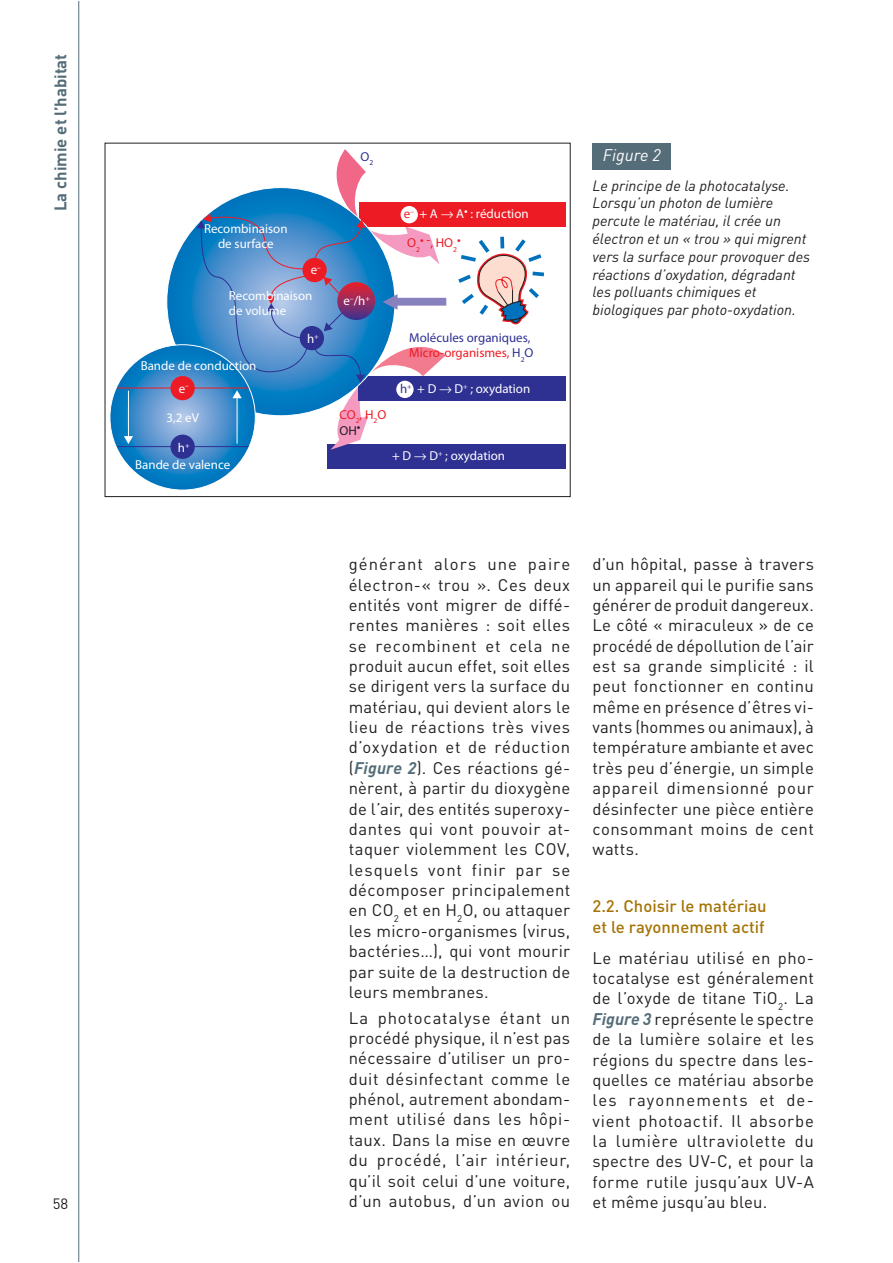
<style>
.page{position:relative;width:893px;height:1263px;background:#fff}
.page>*{position:absolute;margin:0;border:0;box-sizing:border-box;transform-origin:0 0}
.t1{font:16.65px/20.4px "DIN";letter-spacing:.015em;color:#231f20;text-align:justify}
.t2{font:500 16.65px/20.4px "DIN";color:#a57406}
.t3{font:700 16.65px "DIN";color:#556d79}
.t4{font:italic 16.65px "DIN";color:#fff}
.t5{font:italic 14.85px/17.9px "DIN";color:#231f20}
.t6{font:14.85px "DIN";color:#231f20}
.t7{font:12.9px/15.6px "Myriad Pro";color:#fff;text-align:center}
.t8{font:12.9px/15.6px "Myriad Pro";color:#2e3092}
.t9{font:12.9px/15.6px "Myriad Pro";color:#ed1c24}
.s1{color:#ed1c24}
.s2{color:#231f20}
.s3{color:#2e3092}
.s4{font-weight:700;font-style:italic;color:#556d79}
</style>
<div class="page">
<svg style="left:78px;top:1px;width:1px;height:1260px"></svg>
<div style="left:327px;top:444px;width:239px;height:25px;background:#2e3092"></div>
<div style="left:360px;top:202px;width:206px;height:25px;background:#ed1c24"></div>
<div style="left:358px;top:377px;width:208px;height:24px;background:#2e3092"></div>
<svg style="left:167px;top:188px;width:228px;height:228px;background:#077bc1"></svg>
<svg style="left:110px;top:345px;width:145px;height:145px;background:#368bc9"></svg>
<hr style="left:117px;top:388px;width:131px;height:1px;background:#ed1c24">
<hr style="left:117px;top:446px;width:131px;height:1px;background:#2e3092">
<svg style="left:458px;top:236px;width:86px;height:89px"></svg>
<div style="left:170px;top:435px;width:25px;height:24px;background:#2e3092;border-radius:50%"></div>
<div style="left:170px;top:376px;width:25px;height:24px;background:#ed1c24;border-radius:50%"></div>
<hr style="left:128px;top:391px;width:1px;height:46px;background:#fff">
<svg style="left:124px;top:436px;width:9px;height:8px"></svg>
<svg style="left:197px;top:149px;width:249px;height:301px"></svg>
<div style="left:592px;top:143px;width:79px;height:26px;background:#556d79"></div>
<p class="t3" style="left:54px;top:211px;width:159px;rotate:-90deg">La chimie et l’habitat</p>
<p class="t6" style="left:53px;top:1198px;width:17px">58</p>
<p class="t7" style="left:204px;top:221px;width:85px">Recombinaison de surface</p>
<p class="t7" style="left:311px;top:263px;width:12px">e<sup>–</sup></p>
<p class="t7" style="left:229px;top:289px;width:85px;text-align:left">Recombinaison de volume</p>
<p class="t7" style="left:141px;top:359px;width:117px">Bande de conduction</p>
<p class="t7" style="left:179px;top:381px;width:12px">e<sup>–</sup></p>
<p class="t7" style="left:166px;top:411px;width:34px">3,2 eV</p>
<p class="t7" style="left:178px;top:441px;width:13px">h<sup>+</sup></p>
<p class="t7" style="left:135px;top:458px;width:96px">Bande de valence</p>
<p class="t7" style="left:307px;top:332px;width:13px">h<sup>+</sup></p>
<p class="t8" style="left:360px;top:149px;width:14px">O<sub>2</sub></p>
<p class="t4" style="left:603px;top:149px;width:59px">Figure 2</p>
<p class="t5" style="left:592px;top:178px;width:219px">Le principe de la photocatalyse.<br>Lorsqu’un photon de lumière percute le matériau, il crée un électron et un « trou » qui migrent vers la surface pour provoquer des réactions d’oxydation, dégradant les polluants chimiques et biologiques par photo-oxydation.</p>
<p class="t7" style="left:404px;top:207px;width:126px"><span class="s1">e</span><sup>–</sup> + A → A• : réduction</p>
<p class="t9" style="left:407px;top:236px;width:51px">O<sub>2</sub>• -, HO<sub>2</sub></p>
<p class="t9" style="left:457px;top:232px;width:5px">•</p>
<p class="t7" style="left:343px;top:294px;width:28px">e<sup>–</sup>/h<sup>+</sup></p>
<p class="t8" style="left:409px;top:331px;width:126px">Molécules organiques,<br><span class="s1">Micro-organismes,</span> H<sub>2</sub>O</p>
<p class="t9" style="left:339px;top:408px;width:48px">CO<sub>2</sub>, H<sub>2</sub>O<br><span class="s2">OH</span><sup>•</sup></p>
<p class="t7" style="left:400px;top:382px;width:132px"><span class="s3">h</span><sup>+</sup> + D → D<sup>+</sup> ; oxydation</p>
<p class="t7" style="left:392px;top:449px;width:114px">+ D → D<sup>+</sup> ; oxydation</p>
<p class="t1" style="left:349px;top:556px;width:223px">générant alors une paire électron-« trou ». Ces deux entités vont migrer de diffé&shy;rentes manières : soit elles se recombinent et cela ne produit aucun effet, soit elles se dirigent vers la surface du matériau, qui devient alors le lieu de réactions très vives d’oxydation et de réduction (<span class="s4">Figure 2</span>). Ces réactions gé&shy;nèrent, à partir du dioxygène de l’air, des entités superoxy&shy;dantes qui vont pouvoir at&shy;taquer violemment les COV, lesquels vont finir par se décomposer principalement en CO<sub>2</sub> et en H<sub>2</sub>O, ou attaquer les micro-organismes (virus, bactéries…), qui vont mourir par suite de la destruction de leurs membranes.</p>
<p class="t1" style="left:349px;top:1009px;width:223px">La photocatalyse étant un procédé physique, il n’est pas nécessaire d’utiliser un pro&shy;duit désinfectant comme le phénol, autrement abondam&shy;ment utilisé dans les hôpi&shy;taux. Dans la mise en œuvre du procédé, l’air intérieur, qu’il soit celui d’une voiture, d’un autobus, d’un avion ou</p>
<p class="t1" style="left:592px;top:556px;width:223px">d’un hôpital, passe à travers un appareil qui le purifie sans générer de produit dangereux.<br>Le côté « miraculeux » de ce procédé de dépollution de l’air est sa grande simplicité : il peut fonctionner en continu même en présence d’êtres vi&shy;vants (hommes ou animaux), à température ambiante et avec très peu d’énergie, un simple appareil dimensionné pour désinfecter une pièce entière consommant moins de cent watts.</p>
<p class="t2" style="left:592px;top:898px;width:176px">2.2. Choisir le matériau et le rayonnement actif</p>
<p class="t1" style="left:592px;top:949px;width:223px">Le matériau utilisé en pho&shy;tocatalyse est généralement de l’oxyde de titane TiO<sub>2</sub>. La <span class="s4">Figure 3</span> représente le spectre de la lumière solaire et les régions du spectre dans les&shy;quelles ce matériau absorbe les rayonnements et de&shy;vient photoactif. Il absorbe la lumière ultraviolette du spectre des UV-C, et pour la forme rutile jusqu’aux UV-A et même jusqu’au bleu.</p>
</div>
